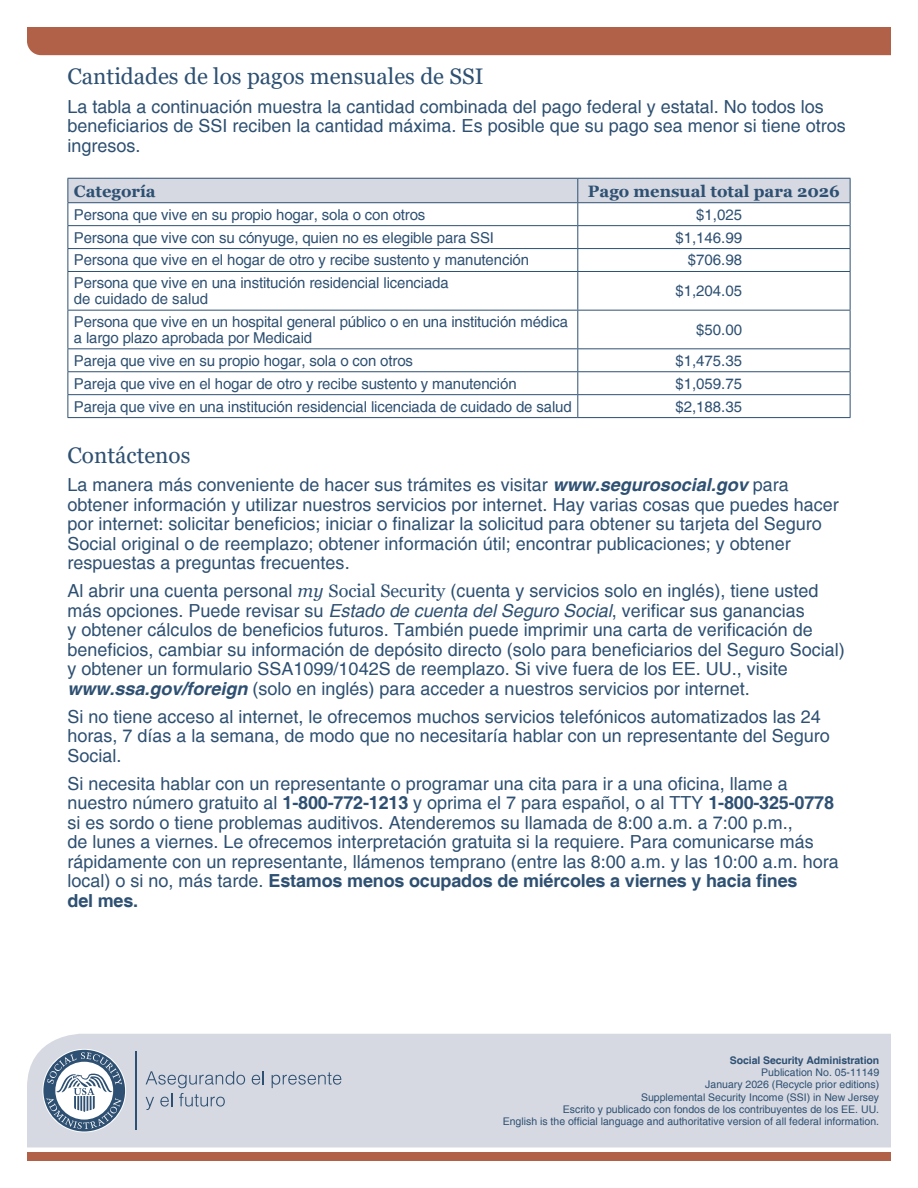
<style>
.page{position:relative;width:918px;height:1188px;background:#fff}
.page>*{position:absolute;margin:0;border:0;box-sizing:border-box;transform-origin:0 0}
.t1{font:22.5px "Georgia";color:#2e5072}
.t2{font:18px/19.5px "Helvetica";color:#2e5072}
.t3{font:700 16.5px "Georgia";color:#2e5072}
.t4{font:15px/15.8px "Helvetica";letter-spacing:-.01em;color:#2e5072}
.t5{font:10.5px "Helvetica";color:#2e5072}
.t6{font:700 10.5px "Helvetica";letter-spacing:-.01em;color:#2e5072}
.s1{font-weight:700;font-style:italic}
.s2{font-family:"Georgia";font-style:italic}
.s3{font-family:"Georgia"}
.s4{font-style:italic}
.s5{font-weight:700}
</style>
<div class="page">
<div style="left:27px;top:27px;width:864px;height:28px;background:#b26149"></div>
<div style="left:27px;top:1034px;width:864px;height:113px;background:#d6d9e2"></div>
<div style="left:27px;top:1153px;width:864px;height:8px;background:#b26149"></div>
<svg style="left:578px;top:272px;width:272px;height:145px"></svg>
<hr style="left:578px;top:417px;width:273px;height:1px;background:#2e5072">
<hr style="left:578px;top:271px;width:273px;height:1px;background:#2e5072">
<hr style="left:577px;top:272px;width:1px;height:38px;background:#2e5072">
<hr style="left:850px;top:272px;width:1px;height:38px;background:#2e5072">
<hr style="left:578px;top:310px;width:273px;height:1px;background:#2e5072">
<hr style="left:577px;top:311px;width:1px;height:37px;background:#2e5072">
<hr style="left:850px;top:311px;width:1px;height:37px;background:#2e5072">
<svg style="left:68px;top:178px;width:783px;height:93px"></svg>
<hr style="left:68px;top:271px;width:510px;height:1px;background:#2e5072">
<hr style="left:68px;top:272px;width:1px;height:38px;background:#2e5072">
<hr style="left:578px;top:348px;width:273px;height:1px;background:#2e5072">
<hr style="left:68px;top:310px;width:510px;height:1px;background:#2e5072">
<hr style="left:68px;top:311px;width:1px;height:37px;background:#2e5072">
<hr style="left:68px;top:348px;width:510px;height:1px;background:#2e5072">
<hr style="left:578px;top:371px;width:273px;height:1px;background:#2e5072">
<svg style="left:577px;top:349px;width:1px;height:68px"></svg>
<svg style="left:850px;top:349px;width:1px;height:68px"></svg>
<hr style="left:578px;top:394px;width:273px;height:1px;background:#2e5072">
<hr style="left:68px;top:371px;width:510px;height:1px;background:#2e5072">
<hr style="left:68px;top:394px;width:510px;height:1px;background:#2e5072">
<svg style="left:68px;top:349px;width:1px;height:68px"></svg>
<hr style="left:68px;top:417px;width:510px;height:1px;background:#2e5072">
<hr style="left:578px;top:225px;width:273px;height:1px;background:#2e5072">
<svg style="left:252px;top:1071px;width:12px;height:14px"></svg>
<svg style="left:272px;top:1072px;width:69px;height:16px"></svg>
<svg style="left:146px;top:1071px;width:99px;height:39px;background:#bfc6d2"></svg>
<hr style="left:135px;top:1052px;width:1px;height:78px;background:#2e5072">
<div style="left:43px;top:1050px;width:82px;height:81px;background:#2e5072;border-radius:50%"></div>
<svg style="left:47px;top:1052px;width:75px;height:77px"></svg>
<h1 class="t1" style="left:68px;top:63px;width:418px">Cantidades de los pagos mensuales de SSI</h1>
<p class="t2" style="left:68px;top:97px;width:780px">La tabla a continuación muestra la cantidad combinada del pago federal y estatal. No todos los beneficiarios de SSI reciben la cantidad máxima. Es posible que su pago sea menor si tiene otros ingresos.</p>
<p class="t3" style="left:74px;top:180px;width:83px">Categoría</p>
<p class="t3" style="left:588px;top:180px;width:254px">Pago mensual total para 2026</p>
<p class="t4" style="left:74px;top:207px;width:353px">Persona que vive en su propio hogar, sola o con otros</p>
<p class="t4" style="left:696px;top:207px;width:47px">$1,025</p>
<p class="t4" style="left:74px;top:230px;width:422px">Persona que vive con su cónyuge, quien no es elegible para SSI</p>
<p class="t4" style="left:675px;top:230px;width:68px">$1,146.99</p>
<p class="t4" style="left:74px;top:253px;width:457px">Persona que vive en el hogar de otro y recibe sustento y manutención</p>
<p class="t4" style="left:688px;top:253px;width:56px">$706.98</p>
<p class="t4" style="left:74px;top:276px;width:376px">Persona que vive en una institución residencial licenciada de cuidado de salud</p>
<p class="t4" style="left:675px;top:284px;width:68px">$1,204.05</p>
<p class="t4" style="left:74px;top:314px;width:496px">Persona que vive en un hospital general público o en una institución médica a largo plazo aprobada por Medicaid</p>
<p class="t4" style="left:696px;top:322px;width:47px">$50.00</p>
<p class="t4" style="left:74px;top:353px;width:341px">Pareja que vive en su propio hogar, sola o con otros</p>
<p class="t4" style="left:675px;top:353px;width:68px">$1,475.35</p>
<p class="t4" style="left:74px;top:376px;width:444px">Pareja que vive en el hogar de otro y recibe sustento y manutención</p>
<p class="t4" style="left:675px;top:376px;width:68px">$1,059.75</p>
<p class="t4" style="left:74px;top:399px;width:499px">Pareja que vive en una institución residencial licenciada de cuidado de salud</p>
<p class="t4" style="left:675px;top:399px;width:68px">$2,188.35</p>
<h1 class="t1" style="left:68px;top:442px;width:124px">Contáctenos</h1>
<p class="t2" style="left:68px;top:476px;width:773px">La manera más conveniente de hacer sus trámites es visitar <span class="s1">www.segurosocial.gov</span> para obtener información y utilizar nuestros servicios por internet. Hay varias cosas que puedes hacer por internet: solicitar beneficios; iniciar o finalizar la solicitud para obtener su tarjeta del Seguro Social original o de reemplazo; obtener información útil; encontrar publicaciones; y obtener respuestas a preguntas frecuentes.</p>
<p class="t2" style="left:68px;top:582px;width:779px">Al abrir una cuenta personal <span class="s2">my</span> <span class="s3">Social Security</span> (cuenta y servicios solo en inglés), tiene usted más opciones. Puede revisar su <span class="s4">Estado de cuenta del Seguro Social</span>, verificar sus ganancias<br>y obtener cálculos de beneficios futuros. También puede imprimir una carta de verificación de beneficios, cambiar su información de depósito directo (solo para beneficiarios del Seguro Social) y obtener un formulario SSA1099/1042S de reemplazo. Si vive fuera de los EE. UU., visite <span class="s1">www.ssa.gov/foreign</span> (solo en inglés) para acceder a nuestros servicios por internet.</p>
<p class="t2" style="left:68px;top:707px;width:764px">Si no tiene acceso al internet, le ofrecemos muchos servicios telefónicos automatizados las 24 horas, 7 días a la semana, de modo que no necesitaría hablar con un representante del Seguro<br>Social.</p>
<p class="t2" style="left:68px;top:775px;width:773px">Si necesita hablar con un representante o programar una cita para ir a una oficina, llame a nuestro número gratuito al <span class="s5">1-800-772-1213</span> y oprima el 7 para español, o al TTY <span class="s5">1-800-325-0778 </span>si es sordo o tiene problemas auditivos. Atenderemos su llamada de 8:00 a.m. a 7:00 p.m.,<br>de lunes a viernes. Le ofrecemos interpretación gratuita si la requiere. Para comunicarse más rápidamente con un representante, llámenos temprano (entre las 8:00 a.m. y las 10:00 a.m. hora local) o si no, más tarde. <span class="s5">Estamos menos ocupados de miércoles a viernes y hacia fines<br>del mes.</span></p>
<p class="t6" style="left:730px;top:1053px;width:151px">Social Security Administration</p>
<p class="t5" style="left:761px;top:1066px;width:119px">Publication No. 05-11149</p>
<p class="t5" style="left:705px;top:1078px;width:175px">January 2026 (Recycle prior editions)</p>
<p class="t5" style="left:641px;top:1091px;width:240px">Supplemental Security Income (SSI) in New Jersey</p>
<p class="t5" style="left:563px;top:1103px;width:318px">Escrito y publicado con fondos de los contribuyentes de los EE. UU.</p>
<p class="t5" style="left:503px;top:1116px;width:378px">English is the official language and authoritative version of all federal information.</p>
</div>
